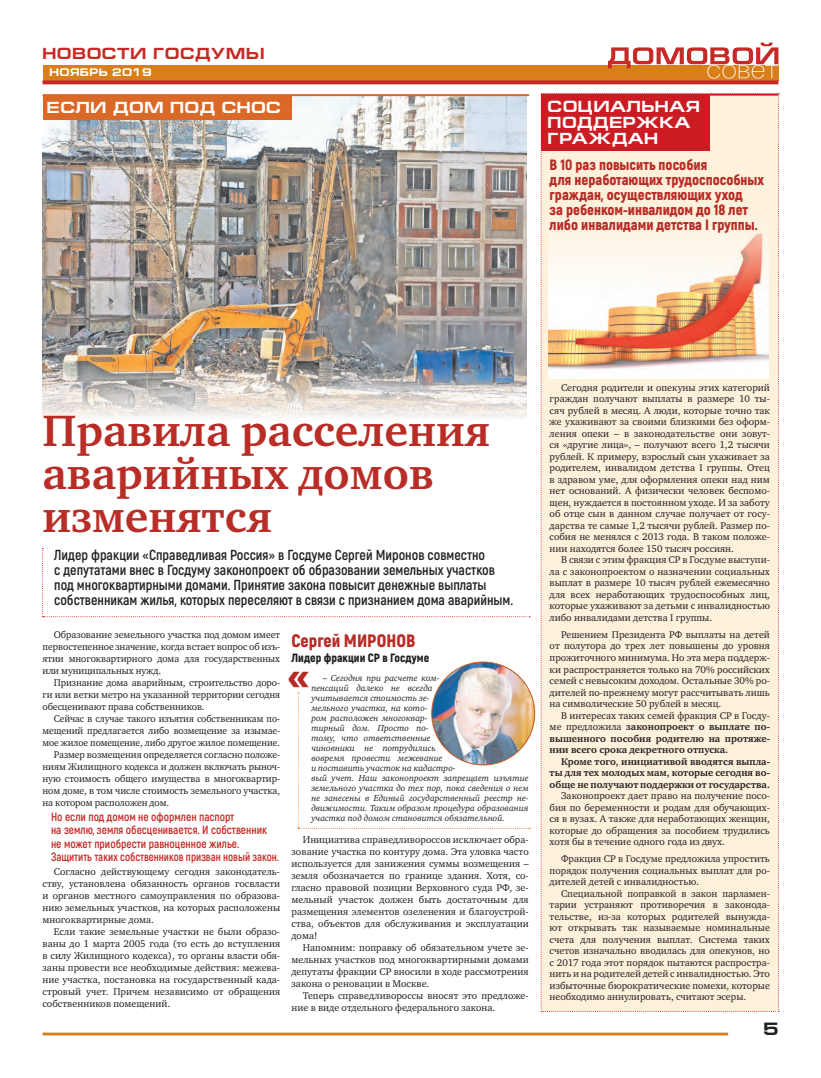
<style>
.page{position:relative;width:821px;height:1078px;background:#fff}
.page>*{position:absolute;margin:0;border:0;box-sizing:border-box;transform-origin:0 0}
.Zag_2__32{font:700 45px/43px "Charter C";color:#b82d26}
.t1{font:900 44.7px "Akrobat";color:#b82b25}
.t2{font:900 18px "Akrobat";color:#b82b25}
.t3{font:700 17.9px "Europe Extended C";color:#231f20}
.t4{font:700 16px/16px "Europe Extended C";letter-spacing:.03em;color:#fff}
.t5{font:700 16px "Europe Extended C";letter-spacing:.03em;color:#c62a27}
.No_Spacing{font:900 15px/15px "Akrobat";color:#b82b25}
.No_Spacing-2{font:700 14.5px/15px "Akrobat";color:#231f20}
.No_Spacing-3{font:700 12px/13px "Akrobat";color:#c62a27;scale:.96 1}
.t6{font:900 12px "Akrobat";color:#231f20}
.t7{font:700 11px "Europe Extended C";letter-spacing:.03em;color:#fff}
.No_Spacing-4{font:10px/11.5px "Charter C";color:#231f20;text-align:justify}
.No_Spacing-5{font:700 10px/11.5px "Charter C";color:#231f20;text-align:justify}
.No_Spacing-6{font:10px/12px "Charter C";color:#231f20;text-align:justify;scale:.96 1}
.No_Spacing-7{font:italic 9px/10px "Charter C";color:#231f20}
.s1{font-weight:400}
</style>
<div class="page">
<hr style="left:43px;top:1032px;width:685px;height:3px;background:#d97f19">
<div style="left:43px;top:65px;width:735px;height:15px;background:#d97f19"></div>
<svg style="left:43px;top:80px;width:735px;height:4px;background:#c73125"></svg>
<svg style="left:608px;top:43px;width:170px;height:35px"></svg>
<img style="left:43px;top:96px;width:483px;height:322px">
<div style="left:540px;top:93px;width:239px;height:918px;background:#fdf1dc"></div>
<div style="left:43px;top:96px;width:248px;height:23px;background:#da6928"></div>
<hr style="left:43px;top:94px;width:486px;height:2px;background:#da6928">
<div style="left:541px;top:95px;width:168px;height:55px;background:#ca1c22"></div>
<hr style="left:541px;top:94px;width:237px;height:2px;background:#ca1c22">
<img style="left:548px;top:210px;width:221px;height:168px">
<svg style="left:42px;top:548px;width:488px;height:69px"></svg>
<img style="left:432px;top:661px;width:102px;height:103px;border-radius:51px">
<svg style="left:298px;top:692px;width:232px;height:136px"></svg>
<p class="t5" style="left:43px;top:44px;width:224px">НОВОСТИ ГОСДУМЫ</p>
<p class="t7" style="left:50px;top:66px;width:104px">НОЯБРЬ 2019</p>
<p class="t4" style="left:47px;top:99px;width:236px">ЕСЛИ ДОМ ПОД СНОС</p>
<p class="t4" style="left:547px;top:98px;width:154px">СОЦИАЛЬНАЯ<br>ПОДДЕРЖКА<br>ГРАЖДАН</p>
<p class="No_Spacing" style="left:549px;top:157px;width:216px">В 10 раз повысить пособия<br>для неработающих трудоспособных граждан, осуществляющих уход<br>за ребенком-инвалидом до 18 лет либо инвалидами детства I группы.</p>
<p class="Zag_2__32" style="left:43px;top:410px;width:449px">Правила расселения аварийных домов изменятся</p>
<p class="No_Spacing-2" style="left:54px;top:547px;width:460px">Лидер фракции «Справедливая Россия» в Госдуме Сергей Миронов совместно<br>с депутатами внес в Госдуму законопроект об образовании земельных участков под многоквартирными домами. Принятие закона повысит денежные выплаты собственникам жилья, которых переселяют в связи с признанием дома аварийным.</p>
<p class="No_Spacing-4" style="left:43px;top:628px;width:239px;line-height:12px;text-indent:11px">Образование земельного участка под домом имеет первостепенное значение, когда встает вопрос об изъ&shy;ятии многоквартирного дома для государственных или муниципальных нужд.</p>
<p class="No_Spacing-4" style="left:43px;top:676px;width:239px;line-height:12px;text-indent:11px">Признание дома аварийным, строительство доро&shy;ги или ветки метро на указанной территории сегодня обесценивают права собственников.</p>
<p class="No_Spacing-6" style="left:43px;top:712px;width:249px;text-indent:11px">Сейчас в случае такого изъятия собственникам по&shy;мещений предлагается либо возмещение за изымае&shy;мое жилое помещение, либо другое жилое помещение.</p>
<p class="No_Spacing-4" style="left:43px;top:748px;width:239px;line-height:12px;text-indent:11px">Размер возмещения определяется согласно положе&shy;ниям Жилищного кодекса и должен включать рыноч&shy;ную стоимость общего имущества в многоквартир&shy;ном доме, в том числе стоимость земельного участка, на котором расположен дом.</p>
<p class="No_Spacing-3" style="left:51px;top:810px;width:239px">Но если под домом не оформлен паспорт<br>на землю, земля обесценивается. И собственник не может приобрести равноценное жилье.<br>Защитить таких собственников призван новый закон.</p>
<p class="No_Spacing-4" style="left:43px;top:865px;width:239px;line-height:12px;text-indent:11px">Согласно действующему сегодня законодатель&shy;ству, установлена обязанность органов госвласти и органов местного самоуправления по образова&shy;нию земельных участков, на которых расположены многоквартирные дома.</p>
<p class="No_Spacing-4" style="left:43px;top:925px;width:239px;line-height:12px;text-indent:11px">Если такие земельные участки не были образо&shy;ваны до 1 марта 2005 года (то есть до вступления в силу Жилищного кодекса), то органы власти обя&shy;заны провести все необходимые действия: межева&shy;ние участка, постановка на государственный када&shy;стровый учет. Причем независимо от обращения собственников помещений.</p>
<p class="t2" style="left:291px;top:628px;width:125px">Сергей МИРОНОВ</p>
<p class="t6" style="left:291px;top:649px;width:139px">Лидер фракции СР в Госдуме</p>
<p class="No_Spacing-7" style="left:311px;top:673px;width:219px;text-indent:11px">– Сегодня при расчете ком-<br>пенсаций далеко не всегда<br>учитывается стоимость зе-<br>мельного участка, на кото-<br>ром расположен многоквар-<br>тирный дом. Просто по-<br>тому, что ответственные<br>чиновники не потрудились<br>вовремя провести межевание<br>и поставить участок на кадастро-<br>вый учет. Наш законопроект запрещает изъятие земельного участка до тех пор, пока сведения о нем не занесены в Единый государственный реестр не&shy;движимости. Таким образом процедура образования участка под домом становится обязательной.</p>
<p class="No_Spacing-4" style="left:291px;top:833px;width:239px;line-height:12px;text-indent:11px">Инициатива справедливороссов исключает обра&shy;зование участка по контуру дома. Эта уловка часто используется для занижения суммы возмещения – земля обозначается по границе здания. Хотя, со&shy;гласно правовой позиции Верховного суда РФ, зе&shy;мельный участок должен быть достаточным для размещения элементов озеленения и благоустрой&shy;ства, объектов для обслуживания и эксплуатации дома!</p>
<p class="No_Spacing-4" style="left:291px;top:941px;width:239px;line-height:12px;text-indent:11px">Напомним: поправку об обязательном учете зе&shy;мельных участков под многоквартирными домами депутаты фракции СР вносили в ходе рассмотрения закона о реновации в Москве.</p>
<p class="No_Spacing-4" style="left:291px;top:989px;width:239px;line-height:12px;text-indent:11px">Теперь справедливороссы вносят это предложе&shy;ние в виде отдельного федерального закона.</p>
<p class="t1" style="left:287px;top:645px;width:24px">«</p>
<p class="No_Spacing-4" style="left:549px;top:381px;width:222px;text-indent:11px">Сегодня родители и опекуны этих категорий граждан получают выплаты в размере 10 ты&shy;сяч рублей в месяц. А люди, которые точно так же ухаживают за своими близкими без оформ&shy;ления опеки – в законодательстве они зовут&shy;ся «другие лица», – получают всего 1,2 тысячи рублей. К примеру, взрослый сын ухаживает за родителем, инвалидом детства I группы. Отец в здравом уме, для оформления опеки над ним нет оснований. А физически человек беспомо&shy;щен, нуждается в постоянном уходе. И за заботу об отце сын в данном случае получает от госу&shy;дарства те самые 1,2 тысячи рублей. Размер по&shy;собия не менялся с 2013 года. В таком положе&shy;нии находятся более 150 тысяч россиян.</p>
<p class="No_Spacing-4" style="left:549px;top:554px;width:222px;text-indent:11px">В связи с этим фракция СР в Госдуме выступи&shy;ла с законопроектом о назначении социальных выплат в размере 10 тысяч рублей ежемесячно для всех неработающих трудоспособных лиц, которые ухаживают за детьми с инвалидностью либо инвалидами детства I группы.</p>
<p class="No_Spacing-4" style="left:549px;top:628px;width:222px;text-indent:11px">Решением Президента РФ выплаты на детей от полутора до трех лет повышены до уровня прожиточного минимума. Но эта мера поддерж&shy;ки распространяется только на 70% российских семей с невысоким доходом. Остальные 30% ро&shy;дителей по-прежнему могут рассчитывать лишь на символические 50 рублей в месяц.</p>
<p class="No_Spacing-5" style="left:549px;top:709px;width:222px;text-indent:11px"><span class="s1">В интересах таких семей фракция СР в Госду&shy;ме предложила</span> законопроект о выплате по&shy;вышенного пособия родителю на протяже&shy;нии всего срока декретного отпуска.</p>
<p class="No_Spacing-5" style="left:549px;top:755px;width:222px;text-indent:11px">Кроме того, инициативой вводятся выпла&shy;ты для тех молодых мам, которые сегодня во&shy;обще не получают поддержки от государства.</p>
<p class="No_Spacing-4" style="left:549px;top:789px;width:222px;text-indent:11px">Законопроект дает право на получение посо&shy;бия по беременности и родам для обучающих&shy;ся в вузах. А также для неработающих женщин, которые до обращения за пособием трудились хотя бы в течение одного года из двух.</p>
<p class="No_Spacing-4" style="left:549px;top:853px;width:222px;text-indent:11px">Фракция СР в Госдуме предложила упростить порядок получения социальных выплат для ро&shy;дителей детей с инвалидностью.</p>
<p class="No_Spacing-4" style="left:549px;top:887px;width:222px;text-indent:11px">Специальной поправкой в закон парламен&shy;тарии устраняют противоречия в законода&shy;тельстве, из-за которых родителей вынужда&shy;ют открывать так называемые номинальные счета для получения выплат. Система таких счетов изначально вводилась для опекунов, но с 2017 года этот порядок пытаются распростра&shy;нить и на родителей детей с инвалидностью. Это избыточные бюрократические помехи, которые необходимо аннулировать, считают эсеры.</p>
<h3 class="t3" style="left:763px;top:1018px;width:17px">5</h3>
</div>
